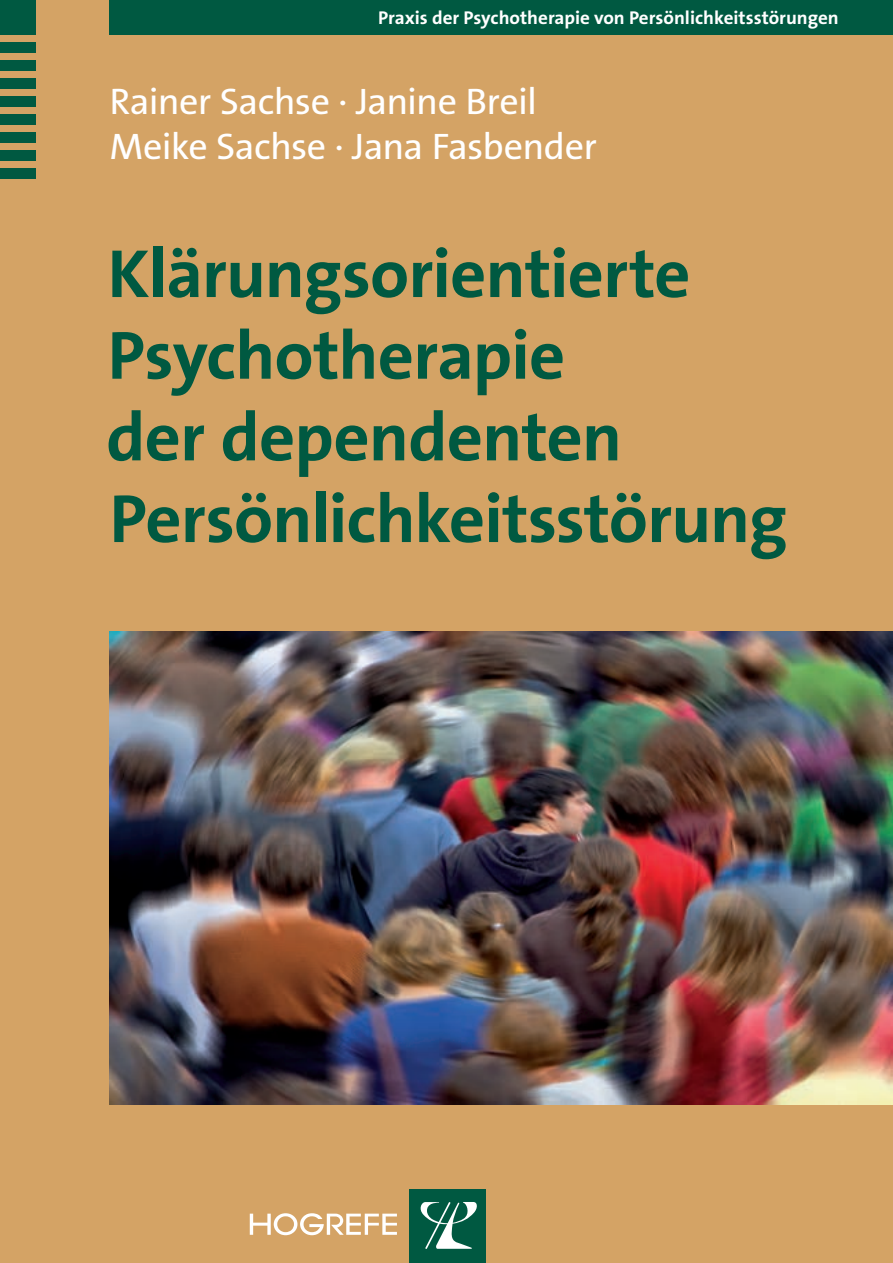
<style>
.page{position:relative;width:893px;height:1263px;background:#d4a365}
.page>*{position:absolute;margin:0;border:0;box-sizing:border-box;transform-origin:0 0}
.t1{font:700 68.7px/81.6px "The Sans B7";letter-spacing:-.015em;color:#005941}
.t2{font:37.2px/44.5px "The Sans B5 Plain";letter-spacing:-.02em;color:#fff}
.t3{font:700 18.6px "The Sans B7";color:#fff}
</style>
<div class="page">
<div style="left:410px;top:1189px;width:76px;height:74px;background:#005941"></div>
<svg style="left:420px;top:1202px;width:57px;height:47px"></svg>
<div style="left:0;top:0;width:35px;height:34px;background:#005941"></div>
<div style="left:0;top:43px;width:35px;height:10px;background:#005941"></div>
<div style="left:0;top:97px;width:35px;height:10px;background:#005941"></div>
<div style="left:0;top:79px;width:35px;height:10px;background:#005941"></div>
<div style="left:0;top:61px;width:35px;height:10px;background:#005941"></div>
<div style="left:0;top:115px;width:35px;height:10px;background:#005941"></div>
<div style="left:0;top:169px;width:35px;height:10px;background:#005941"></div>
<div style="left:0;top:151px;width:35px;height:10px;background:#005941"></div>
<div style="left:0;top:133px;width:35px;height:10px;background:#005941"></div>
<div style="left:110px;top:0;width:783px;height:34px;background:#005941"></div>
<img style="left:110px;top:631px;width:783px;height:474px">
<svg style="left:250px;top:1213px;width:147px;height:22px"></svg>
<p class="t3" style="left:378px;top:8px;width:462px">Praxis der Psychotherapie von Persönlichkeitsstörungen</p>
<p class="t2" style="left:110px;top:81px;width:489px">Rainer Sachse · Janine Breil<br>Meike Sachse · Jana Fasbender</p>
<p class="t1" style="left:106px;top:235px;width:683px">Klärungsorientierte<br>Psychotherapie<br>der dependenten<br>Persönlichkeitsstörung</p>
</div>
